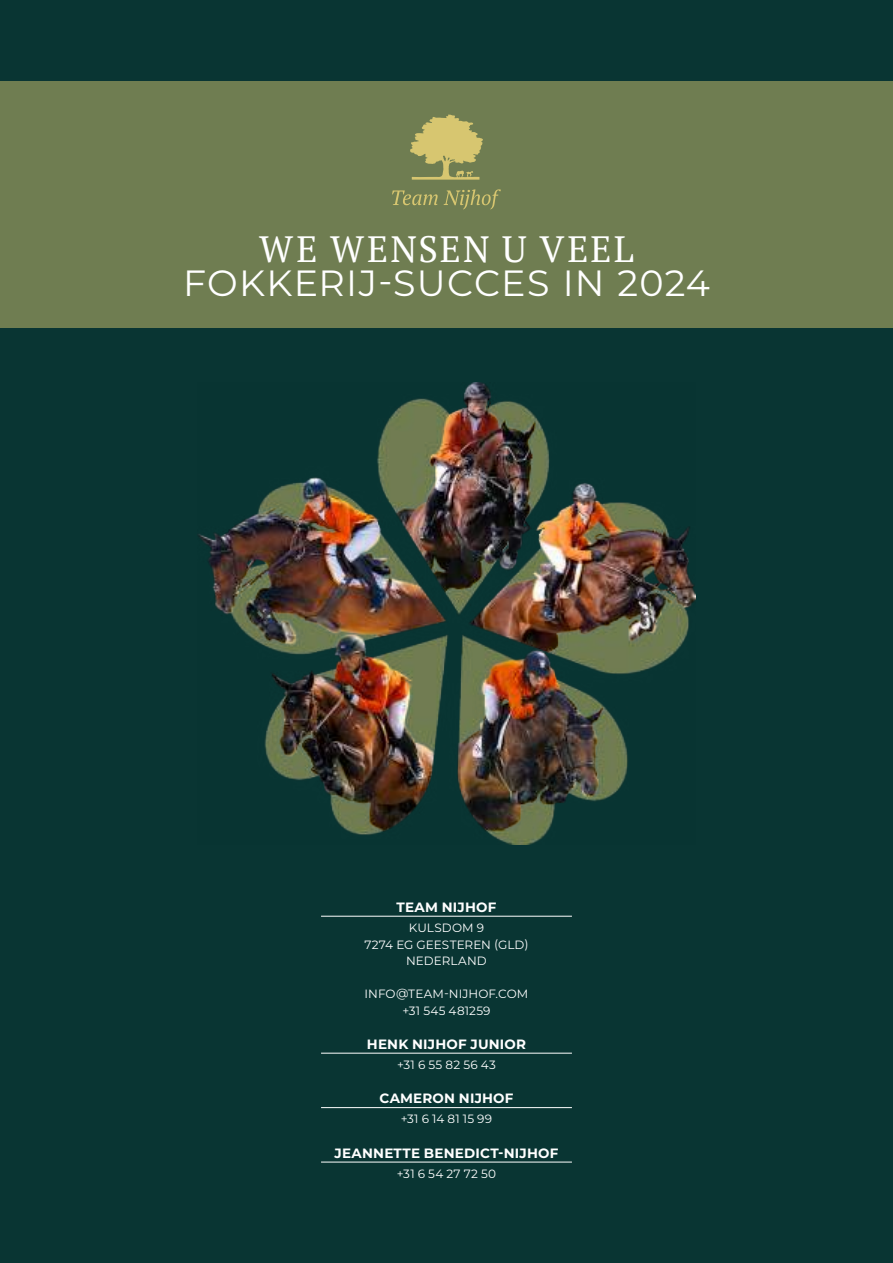
<style>
.page{position:relative;width:893px;height:1263px;background:#093533}
.page>*{position:absolute;margin:0;border:0;box-sizing:border-box;transform-origin:0 0}
.t1{font:36.45px "Montserrat";letter-spacing:.03em;color:#fff}
.t2{font:36.45px "PT Serif";letter-spacing:.055em;color:#fff}
.t3{font:700 13.5px "Montserrat";letter-spacing:.015em;color:#fff}
.t4{font:12px/16.5px "Montserrat";letter-spacing:.01em;color:#fff;text-align:center}
</style>
<div class="page">
<hr style="left:321px;top:916px;width:251px;height:1px;background:#fff">
<hr style="left:321px;top:1053px;width:251px;height:1px;background:#fff">
<hr style="left:321px;top:1107px;width:251px;height:1px;background:#fff">
<hr style="left:321px;top:1162px;width:251px;height:1px;background:#fff">
<div style="left:0;top:82px;width:893px;height:246px;background:#6f7d51"></div>
<svg style="left:410px;top:115px;width:73px;height:65px"></svg>
<svg style="left:392px;top:189px;width:109px;height:20px"></svg>
<img style="left:198px;top:382px;width:498px;height:462px">
<h1 class="t2" style="left:259px;top:224px;width:376px">WE WENSEN U VEEL</h1>
<h1 class="t1" style="left:183px;top:258px;width:528px">FOKKERIJ-SUCCES IN 2024</h1>
<p class="t3" style="left:397px;top:897px;width:101px">TEAM NIJHOF</p>
<p class="t4" style="left:364px;top:919px;width:166px">KULSDOM 9<br>7274 EG GEESTEREN (GLD)<br>NEDERLAND</p>
<p class="t4" style="left:365px;top:985px;width:165px">INFO@TEAM-NIJHOF.COM +31 545 481259</p>
<p class="t3" style="left:367px;top:1034px;width:161px">HENK NIJHOF JUNIOR</p>
<p class="t4" style="left:397px;top:1056px;width:100px">+31 6 55 82 56 43</p>
<p class="t3" style="left:379px;top:1089px;width:135px">CAMERON NIJHOF</p>
<p class="t4" style="left:401px;top:1110px;width:93px">+31 6 14 81 15 99</p>
<p class="t3" style="left:335px;top:1143px;width:225px">JEANNETTE BENEDICT-NIJHOF</p>
<p class="t4" style="left:397px;top:1165px;width:101px">+31 6 54 27 72 50</p>
</div>
